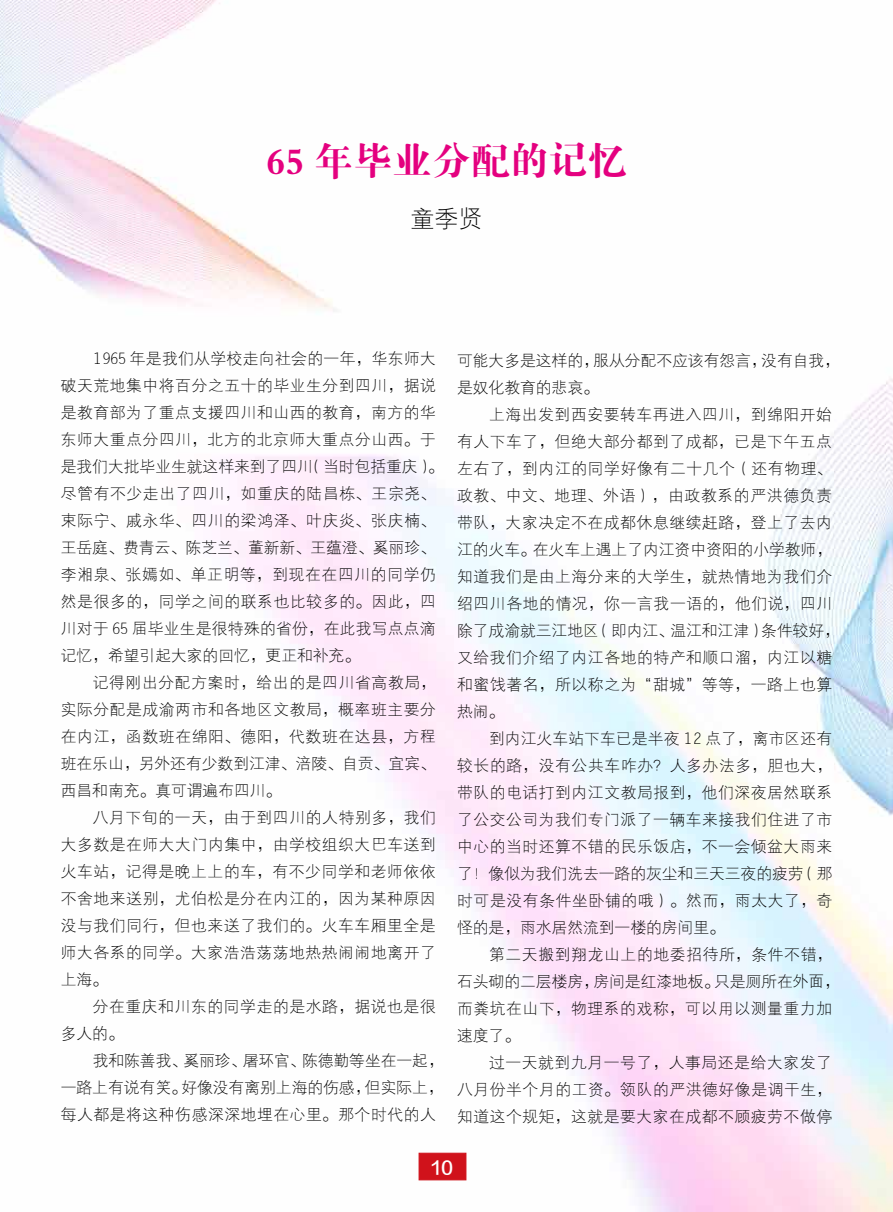
<style>
.page{position:relative;width:893px;height:1212px;background:#fff}
.page>*{position:absolute;margin:0;border:0;box-sizing:border-box;transform-origin:0 0}
.t1{font:39px "FZDBSK GBK1 0";color:#e4007f}
.t2{font:24px "FZXDXK GBK1 0";color:#000}
.t3{font:18px "FZLTZHK GBK1 0";color:#fff}
.t4{font:15.75px/27px "FZXDXK GBK1 0";letter-spacing:.04em;color:#000;text-align:justify}
.t5{font:15.75px/27px "FZXDXK GBK1 0";color:#000}
</style>
<div class="page">
<img style="left:0;top:0;width:893px;height:1212px">
<div style="left:419px;top:1153px;width:47px;height:27px;background:#d0121b;border:1px solid #d0121b"></div>
<h1 class="t1" style="left:266px;top:139px;width:362px">65 年毕业分配的记忆</h1>
<h2 class="t2" style="left:410px;top:206px;width:73px">童季贤</h2>
<p class="t4" style="left:61px;top:346px;width:384px;text-align:left;text-indent:32px">1965 年是我们从学校走向社会的一年，华东师大破天荒地集中将百分之五十的毕业生分到四川，据说是教育部为了重点支援四川和山西的教育，南方的华东师大重点分四川，北方的北京师大重点分山西。于是我们大批毕业生就这样来到了四川（当时包括重庆）。尽管有不少走出了四川，如重庆的陆昌栋、王宗尧、束际宁、戚永华、四川的梁鸿泽、叶庆炎、张庆楠、王岳庭、费青云、陈芝兰、董新新、王蕴澄、奚丽珍、李湘泉、张嫣如、单正明等，到现在在四川的同学仍然是很多的，同学之间的联系也比较多的。因此，四川对于 65 届毕业生是很特殊的省份，在此我写点点滴记忆，希望引起大家的回忆，更正和补充。</p>
<p class="t4" style="left:61px;top:670px;width:377px;text-indent:32px">记得刚出分配方案时，给出的是四川省高教局，实际分配是成渝两市和各地区文教局，概率班主要分在内江，函数班在绵阳、德阳，代数班在达县，方程班在乐山，另外还有少数到江津、涪陵、自贡、宜宾、西昌和南充。真可谓遍布四川。</p>
<p class="t4" style="left:61px;top:805px;width:377px;text-indent:32px">八月下旬的一天，由于到四川的人特别多，我们大多数是在师大大门内集中，由学校组织大巴车送到火车站，记得是晚上上的车，有不少同学和老师依依不舍地来送别，尤伯松是分在内江的，因为某种原因没与我们同行，但也来送了我们的。火车车厢里全是师大各系的同学。大家浩浩荡荡地热热闹闹地离开了上海。</p>
<p class="t4" style="left:61px;top:994px;width:376px;text-indent:32px">分在重庆和川东的同学走的是水路，据说也是很多人的。</p>
<p class="t4" style="left:61px;top:1048px;width:384px;text-indent:32px">我和陈善我、奚丽珍、屠环官、陈德勤等坐在一起，一路上有说有笑。好像没有离别上海的伤感，但实际上，每人都是将这种伤感深深地埋在心里。那个时代的人</p>
<p class="t5" style="left:457px;top:348px;width:384px">可能大多是这样的，服从分配不应该有怨言，没有自我，是奴化教育的悲哀。</p>
<p class="t4" style="left:457px;top:402px;width:384px;text-align:left;text-indent:32px">上海出发到西安要转车再进入四川，到绵阳开始有人下车了，但绝大部分都到了成都，已是下午五点左右了，到内江的同学好像有二十几个（还有物理、政教、中文、地理、外语），由政教系的严洪德负责带队，大家决定不在成都休息继续赶路，登上了去内江的火车。在火车上遇上了内江资中资阳的小学教师，知道我们是由上海分来的大学生，就热情地为我们介绍四川各地的情况，你一言我一语的，他们说，四川除了成渝就三江地区（即内江、温江和江津）条件较好，又给我们介绍了内江各地的特产和顺口溜，内江以糖和蜜饯著名，所以称之为“甜城”等等，一路上也算热闹。</p>
<p class="t4" style="left:457px;top:726px;width:377px;text-indent:32px">到内江火车站下车已是半夜 12 点了，离市区还有较长的路，没有公共车咋办？人多办法多，胆也大，带队的电话打到内江文教局报到，他们深夜居然联系了公交公司为我们专门派了一辆车来接我们住进了市中心的当时还算不错的民乐饭店，不一会倾盆大雨来了！像似为我们洗去一路的灰尘和三天三夜的疲劳（那时可是没有条件坐卧铺的哦）。然而，雨太大了，奇怪的是，雨水居然流到一楼的房间里。</p>
<p class="t4" style="left:457px;top:942px;width:384px;text-align:left;text-indent:32px">第二天搬到翔龙山上的地委招待所，条件不错，石头砌的二层楼房，房间是红漆地板。只是厕所在外面，而粪坑在山下，物理系的戏称，可以用以测量重力加速度了。</p>
<p class="t4" style="left:457px;top:1050px;width:376px;text-indent:32px">过一天就到九月一号了，人事局还是给大家发了八月份半个月的工资。领队的严洪德好像是调干生，知道这个规矩，这就是要大家在成都不顾疲劳不做停</p>
<p class="t3" style="left:432px;top:1157px;width:23px">10</p>
</div>
